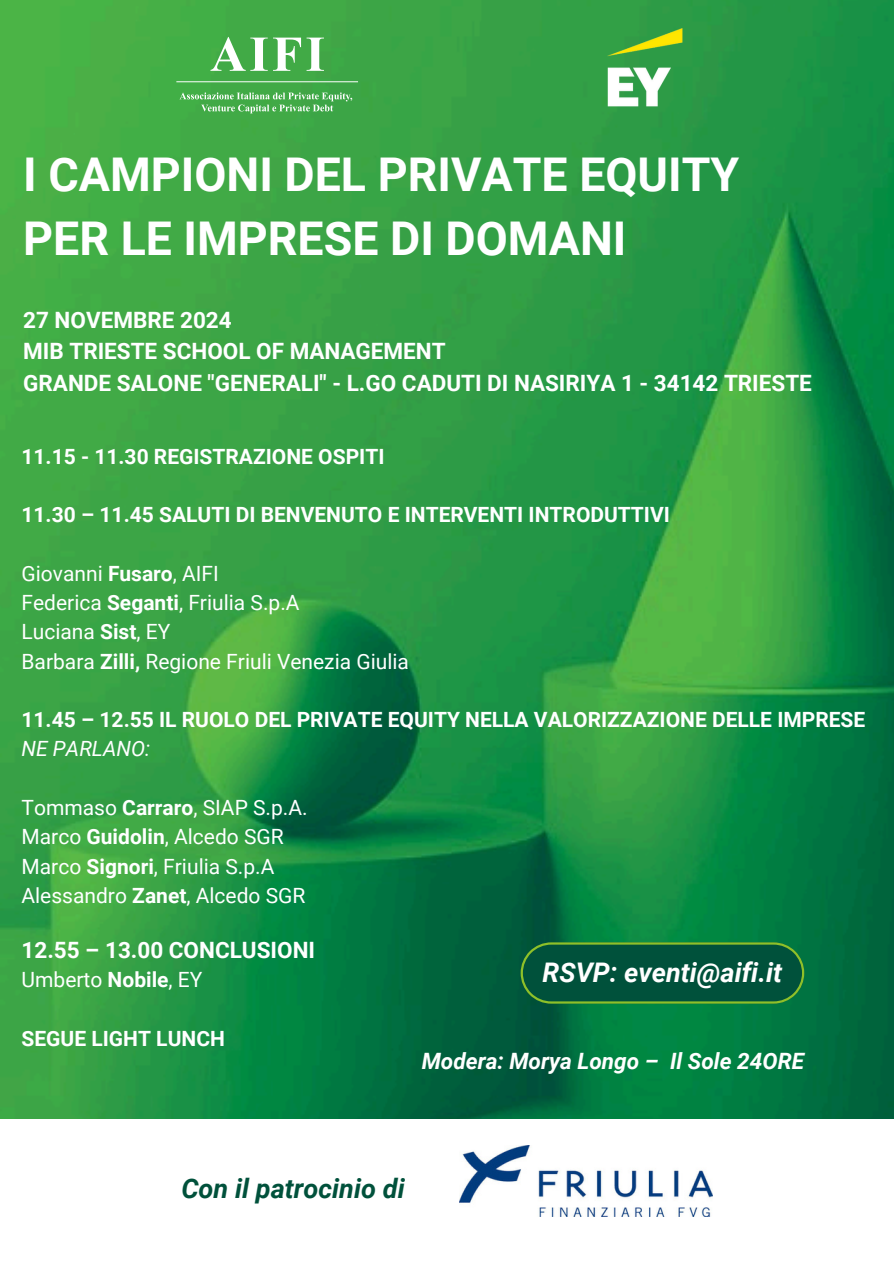
<style>
.page{position:relative;width:894px;height:1264px;background:#fff}
.page>*{position:absolute;margin:0;border:0;box-sizing:border-box;transform-origin:0 0}
.t1{font:700 46.5px/64.2px "Roboto";color:#fff}
.t2{font:italic 700 27px "Roboto";color:#fff}
.t3{font:italic 700 27px "Roboto";color:#00513b}
.t4{font:700 22.5px/31.5px "Roboto";color:#fff}
.t5{font:italic 700 22.5px "Roboto";color:#fff}
.t6{font:21px/29.2px "Roboto";color:#fff}
.t7{font:700 21px "Roboto";color:#fff}
.t8{font:italic 21px "Roboto";color:#fff}
.s1{font-weight:700}
</style>
<div class="page">
<img style="left:0;top:0;width:893px;height:1118px">
<svg style="left:210px;top:37px;width:114px;height:34px"></svg>
<hr style="left:176px;top:81px;width:182px;height:1px;background:#fff">
<svg style="left:179px;top:92px;width:173px;height:21px;background:#64b969"></svg>
<svg style="left:520px;top:942px;width:284px;height:61px;background:#095939"></svg>
<img style="left:607px;top:29px;width:92px;height:84px">
<img style="left:459px;top:1145px;width:253px;height:71px">
<h3 class="t1" style="left:23px;top:143px;width:717px">I CAMPIONI DEL PRIVATE EQUITY<br>PER LE IMPRESE DI DOMANI</h3>
<h2 class="t4" style="left:23px;top:304px;width:790px">27 NOVEMBRE 2024<br>MIB TRIESTE SCHOOL OF MANAGEMENT<br>GRANDE SALONE "GENERALI" - L.GO CADUTI DI NASIRIYA 1 - 34142 TRIESTE</h2>
<p class="t7" style="left:22px;top:444px;width:364px">11.15 - 11.30 REGISTRAZIONE OSPITI</p>
<p class="t7" style="left:22px;top:503px;width:649px">11.30 – 11.45 SALUTI DI BENVENUTO E INTERVENTI INTRODUTTIVI</p>
<p class="t6" style="left:22px;top:559px;width:389px">Giovanni <span class="s1">Fusaro</span>, AIFI<br>Federica <span class="s1">Seganti</span>, Friulia S.p.A<br>Luciana <span class="s1">Sist</span>, EY<br>Barbara <span class="s1">Zilli,</span> Regione Friuli Venezia Giulia</p>
<p class="t7" style="left:22px;top:707px;width:845px">11.45 – 12.55 IL RUOLO DEL PRIVATE EQUITY NELLA VALORIZZAZIONE DELLE IMPRESE</p>
<p class="t8" style="left:22px;top:737px;width:130px">NE PARLANO:</p>
<p class="t6" style="left:22px;top:793px;width:287px">Tommaso <span class="s1">Carraro</span>, SIAP S.p.A.<br>Marco <span class="s1">Guidolin</span>, Alcedo SGR<br>Marco <span class="s1">Signori</span>, Friulia S.p.A<br>Alessandro <span class="s1">Zanet</span>, Alcedo SGR</p>
<p class="t4" style="left:22px;top:934px;width:295px">12.55 – 13.00 CONCLUSIONI</p>
<p class="t6" style="left:22px;top:965px;width:182px">Umberto <span class="s1">Nobile</span>, EY</p>
<p class="t7" style="left:22px;top:1026px;width:205px">SEGUE LIGHT LUNCH</p>
<p class="t2" style="left:542px;top:956px;width:241px">RSVP: eventi@aifi.it</p>
<h5 class="t5" style="left:421px;top:1048px;width:384px">Modera: Morya Longo – Il Sole 24ORE</h5>
<h2 class="t3" style="left:181px;top:1173px;width:225px">Con il patrocinio di</h2>
</div>
